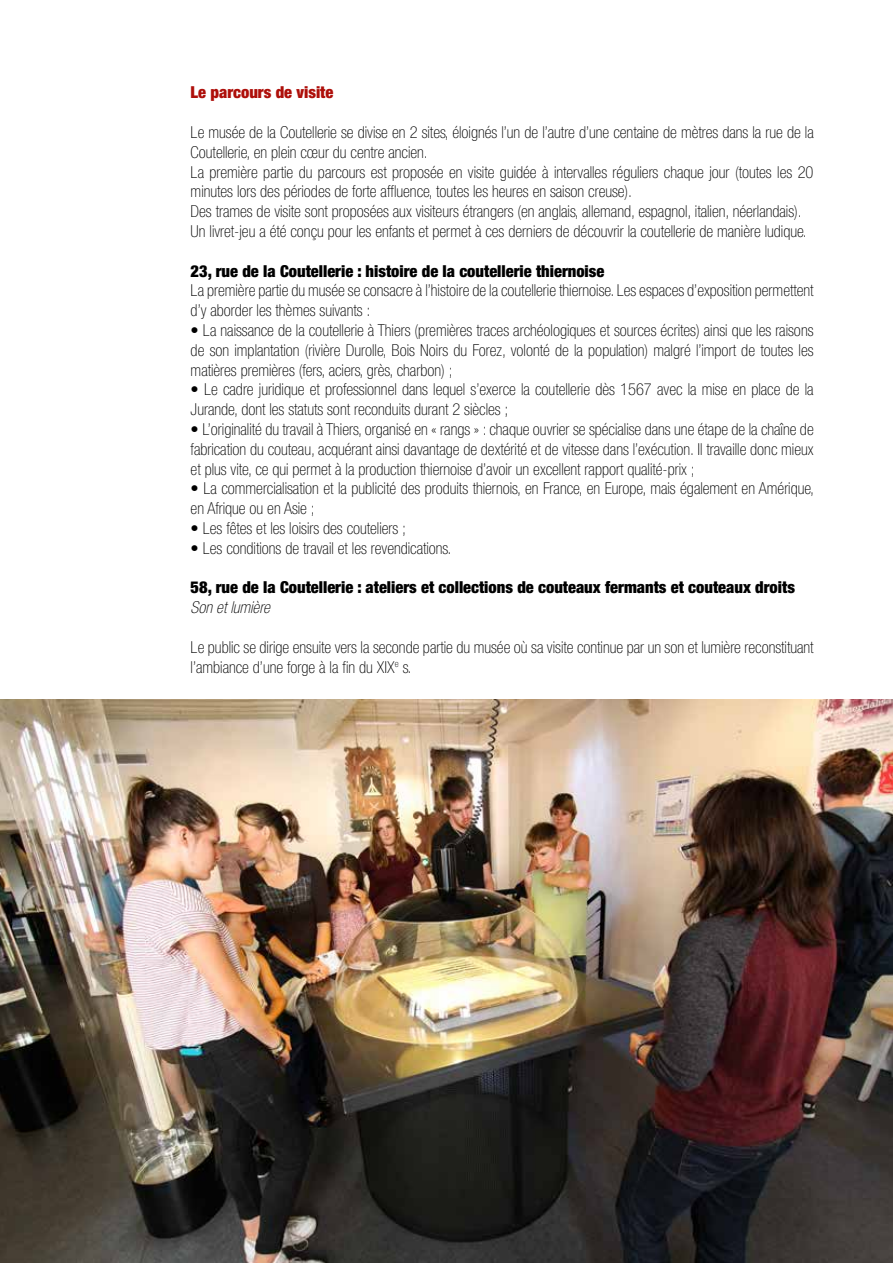
<style>
.page{position:relative;width:893px;height:1263px;background:#fff}
.page>*{position:absolute;margin:0;border:0;box-sizing:border-box;transform-origin:0 0}
.t1{font:100 condensed 16.5px/19.8px "Helvetica Neue";color:#000}
.t2{font:900 condensed 16.5px "Helvetica Neue";color:#000}
.t3{font:900 condensed 16.5px "Helvetica Neue";color:#ae0f0a}
.t4{font:italic 100 condensed 16.5px "Helvetica Neue";color:#000}
</style>
<div class="page">
<img style="left:0;top:699px;width:893px;height:564px">
<p class="t3" style="left:191px;top:82px;width:144px">Le parcours de visite</p>
<p class="t1" style="left:191px;top:122px;width:625px">Le musée de la Coutellerie se divise en 2 sites, éloignés l’un de l’autre d’une centaine de mètres dans la rue de la Coutellerie, en plein cœur du centre ancien.<br>La première partie du parcours est proposée en visite guidée à intervalles réguliers chaque jour (toutes les 20 minutes lors des périodes de forte affluence, toutes les heures en saison creuse).<br>Des trames de visite sont proposées aux visiteurs étrangers (en anglais, allemand, espagnol, italien, néerlandais).<br>Un livret-jeu a été conçu pour les enfants et permet à ces derniers de découvrir la coutellerie de manière ludique.</p>
<p class="t2" style="left:191px;top:261px;width:415px">23, rue de la Coutellerie : histoire de la coutellerie thiernoise</p>
<p class="t1" style="left:191px;top:281px;width:624px">La première partie du musée se consacre à l’histoire de la coutellerie thiernoise. Les espaces d’exposition permettent d’y aborder les thèmes suivants :</p>
<p class="t1" style="left:191px;top:320px;width:624px;text-align:justify">• La naissance de la coutellerie à Thiers (premières traces archéologiques et sources écrites) ainsi que les raisons de son implantation (rivière Durolle, Bois Noirs du Forez, volonté de la population) malgré l’import de toutes les matières premières (fers, aciers, grès, charbon) ;</p>
<p class="t1" style="left:191px;top:380px;width:624px">• Le cadre juridique et professionnel dans lequel s’exerce la coutellerie dès 1567 avec la mise en place de la<br>Jurande, dont les statuts sont reconduits durant 2 siècles ;</p>
<p class="t1" style="left:191px;top:419px;width:625px;text-align:justify">• L’originalité du travail à Thiers, organisé en « rangs » : chaque ouvrier se spécialise dans une étape de la chaîne de fabrication du couteau, acquérant ainsi davantage de dextérité et de vitesse dans l’exécution. Il travaille donc mieux et plus vite, ce qui permet à la production thiernoise d’avoir un excellent rapport qualité-prix ;</p>
<p class="t1" style="left:191px;top:479px;width:625px">• La commercialisation et la publicité des produits thiernois, en France, en Europe, mais également en Amérique, en Afrique ou en Asie ;</p>
<p class="t1" style="left:191px;top:518px;width:217px">• Les fêtes et les loisirs des couteliers ;</p>
<p class="t1" style="left:191px;top:538px;width:262px">• Les conditions de travail et les revendications.</p>
<p class="t2" style="left:191px;top:577px;width:606px">58, rue de la Coutellerie : ateliers et collections de couteaux fermants et couteaux droits</p>
<p class="t4" style="left:191px;top:598px;width:81px">Son et lumière</p>
<p class="t1" style="left:191px;top:637px;width:624px">Le public se dirige ensuite vers la seconde partie du musée où sa visite continue par un son et lumière reconstituant l’ambiance d’une forge à la fin du XIX<sup>e</sup> s.</p>
</div>
